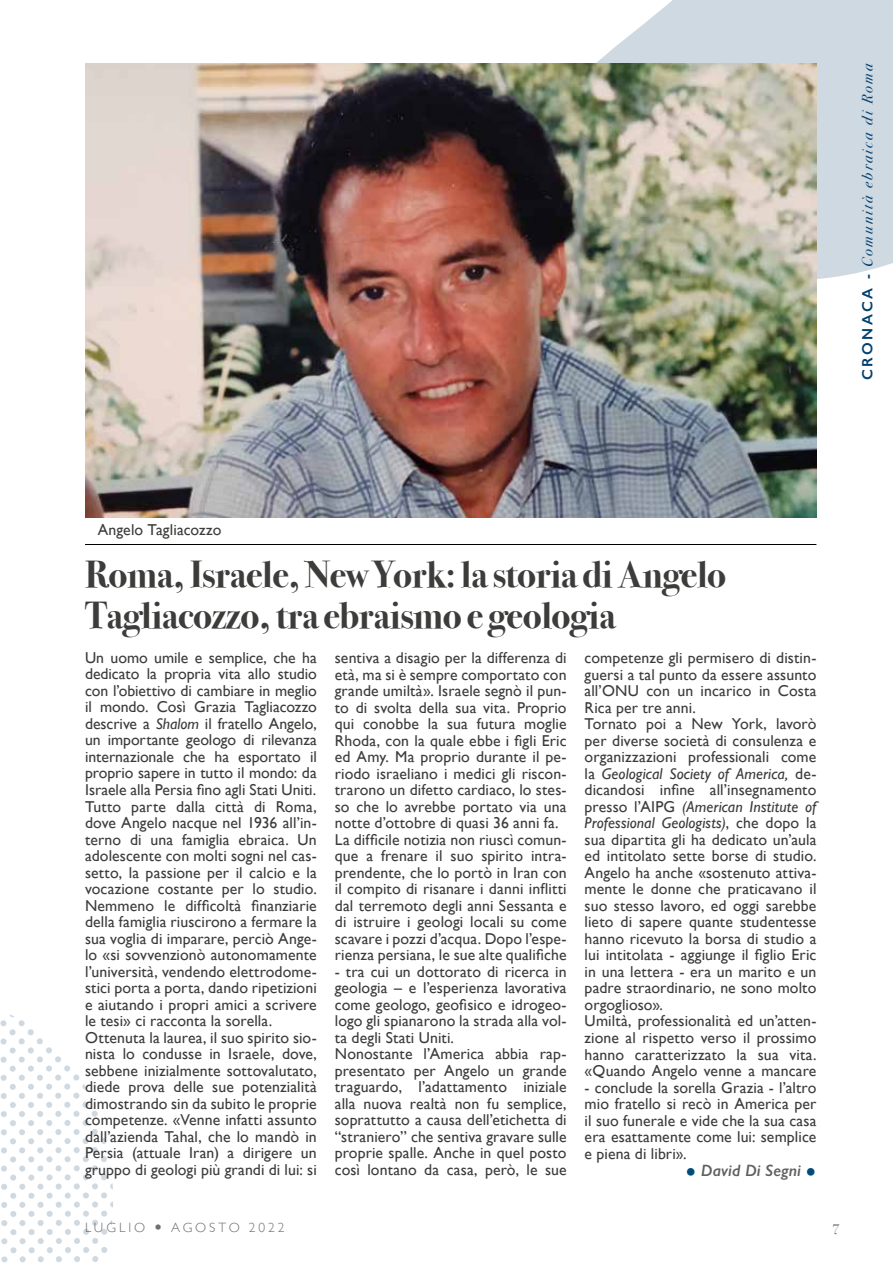
<style>
.page{position:relative;width:893px;height:1263px;background:#fff}
.page>*{position:absolute;margin:0;border:0;box-sizing:border-box;transform-origin:0 0}
.t1{font:700 37.5px/40.5px "Bodoni Svty Two OSITCTT";letter-spacing:-.01em;color:#3c3c3b}
.t2{font:italic 600 16.5px "Gill Sans";color:#60605f}
.t3{font:15.75px/16.5px "Gill Sans";letter-spacing:.005em;color:#3c3c3b}
.t4{font:italic 15px "Bodoni Svty Two OSITCTT";letter-spacing:.15em;color:#004170}
.t5{font:15px "Bodoni Svty Two OSITCTT";color:#706f6f}
.t6{font:300 13.5px "Gill Sans";letter-spacing:.215em;color:#706f6f}
.s1{font-family:"Gill Sans";font-weight:600;font-style:normal}
.s2{font-style:italic}
</style>
<div class="page">
<svg style="left:0;top:1014px;width:113px;height:248px"></svg>
<svg style="left:536px;top:0;width:357px;height:283px;fill:#cfd9e2"></svg>
<img style="left:85px;top:64px;width:731px;height:453px">
<hr style="left:85px;top:544px;width:731px;height:1px;background:#000">
<p class="t4" style="left:858px;top:380px;width:318px;rotate:-90deg"><span class="s1">CRONACA -</span> Comunità ebraica di Roma</p>
<p class="t3" style="left:98px;top:521px;width:125px">Angelo Tagliacozzo</p>
<h1 class="t1" style="left:85px;top:555px;width:643px">Roma, Israele, New York: la storia di Angelo<br>Tagliacozzo, tra ebraismo e geologia</h1>
<p class="t3" style="left:85px;top:649px;width:233px">Un uomo umile e semplice, che ha dedicato la propria vita allo studio con l’obiettivo di cambiare in meglio il mondo. Così Grazia Tagliacozzo descrive a <span class="s2">Shalom</span> il fratello Angelo, un importante geologo di rilevanza internazionale che ha esportato il proprio sapere in tutto il mondo: da Israele alla Persia fino agli Stati Uniti.<br>Tutto parte dalla città di Roma, dove Angelo nacque nel 1936 all’in&shy;terno di una famiglia ebraica. Un adolescente con molti sogni nel cas&shy;setto, la passione per il calcio e la vocazione costante per lo studio.<br>Nemmeno le difficoltà finanziarie della famiglia riuscirono a fermare la sua voglia di imparare, perciò Ange&shy;lo «si sovvenzionò autonomamente l’università, vendendo elettrodome&shy;stici porta a porta, dando ripetizioni e aiutando i propri amici a scrivere le tesi» ci racconta la sorella.<br>Ottenuta la laurea, il suo spirito sio&shy;nista lo condusse in Israele, dove, sebbene inizialmente sottovalutato, diede prova delle sue potenzialità dimostrando sin da subito le proprie competenze. «Venne infatti assunto dall’azienda Tahal, che lo mandò in Persia (attuale Iran) a dirigere un gruppo di geologi più grandi di lui: si</p>
<p class="t3" style="left:335px;top:649px;width:233px">sentiva a disagio per la differenza di età, ma si è sempre comportato con grande umiltà». Israele segnò il pun&shy;to di svolta della sua vita. Proprio qui conobbe la sua futura moglie Rhoda, con la quale ebbe i figli Eric ed Amy. Ma proprio durante il pe&shy;riodo israeliano i medici gli riscon&shy;trarono un difetto cardiaco, lo stes&shy;so che lo avrebbe portato via una notte d’ottobre di quasi 36 anni fa.<br>La difficile notizia non riuscì comun&shy;que a frenare il suo spirito intra&shy;prendente, che lo portò in Iran con il compito di risanare i danni inflitti dal terremoto degli anni Sessanta e di istruire i geologi locali su come scavare i pozzi d’acqua. Dopo l’espe&shy;rienza persiana, le sue alte qualifiche</p>
<p class="t3" style="left:585px;top:650px;width:233px">competenze gli permisero di distin&shy;guersi a tal punto da essere assunto all’ONU con un incarico in Costa Rica per tre anni.<br>Tornato poi a New York, lavorò per diverse società di consulenza e organizzazioni professionali come la <span class="s2">Geological Society of America,</span> de&shy;dicandosi infine all’insegnamento presso l’AIPG <span class="s2">(American Institute of Professional Geologists)</span>, che dopo la sua dipartita gli ha dedicato un’aula ed intitolato sette borse di studio.<br>Angelo ha anche «sostenuto attiva&shy;mente le donne che praticavano il suo stesso lavoro, ed oggi sarebbe lieto di sapere quante studentesse hanno ricevuto la borsa di studio a lui intitolata - aggiunge il figlio Eric in una lettera - era un marito e un padre straordinario, ne sono molto orgoglioso».<br>Umiltà, professionalità ed un’atten&shy;zione al rispetto verso il prossimo hanno caratterizzato la sua vita. «Quando Angelo venne a mancare</p>
<p class="t3" style="left:585px;top:1079px;width:233px;text-align:justify">- conclude la sorella Grazia - l’altro mio fratello si recò in America per il suo funerale e vide che la sua casa era esattamente come lui: semplice e piena di libri».</p>
<p class="t2" style="left:701px;top:1160px;width:102px">David Di Segni</p>
<p class="t3" style="left:335px;top:963px;width:233px">- tra cui un dottorato di ricerca in geologia – e l’esperienza lavorativa come geologo, geofisico e idrogeo&shy;logo gli spianarono la strada alla vol&shy;ta degli Stati Uniti.<br>Nonostante l’America abbia rap&shy;presentato per Angelo un grande traguardo, l’adattamento iniziale alla nuova realtà non fu semplice, soprattutto a causa dell’etichetta di “straniero” che sentiva gravare sulle proprie spalle. Anche in quel posto così lontano da casa, però, le sue</p>
<p class="t6" style="left:85px;top:1216px;width:62px">LUGLIO</p>
<p class="t6" style="left:171px;top:1216px;width:115px">AGOSTO 2022</p>
<p class="t5" style="left:833px;top:1217px;width:8px">7</p>
</div>
